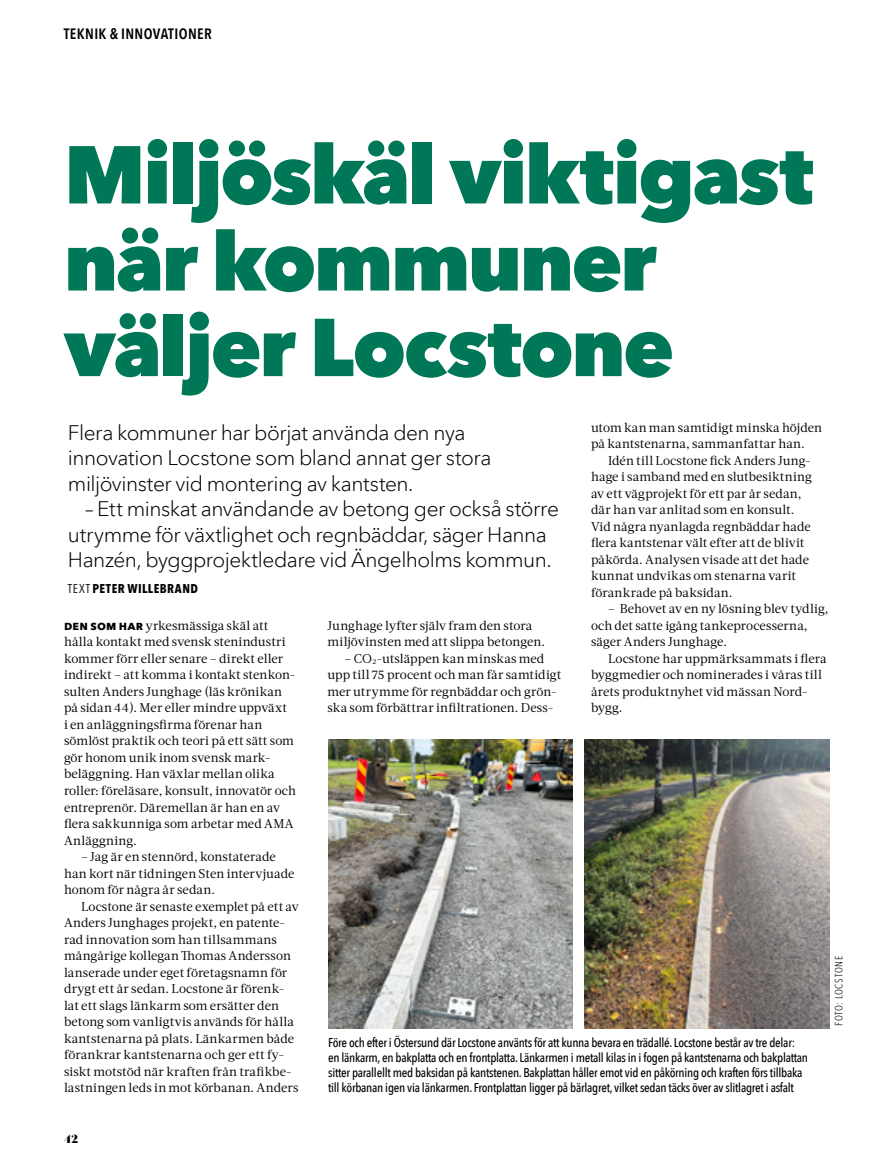
<style>
.page{position:relative;width:893px;height:1170px;background:#fff}
.page>*{position:absolute;margin:0;border:0;box-sizing:border-box;transform-origin:0 0}
.t1{font:800 81px/86.2px "Avenir Next";letter-spacing:-.025em;color:#007757}
.t2{font:300 21px/25.5px "Avenir Next LT Pro";letter-spacing:-.025em;color:#000}
.t3{font:600 15px "Avenir Next Condensed";letter-spacing:.02em;color:#000}
.t4{font:12.75px/16.5px "Acta";letter-spacing:.005em;color:#000}
.t5{font:500 12.75px/15px "Avenir Next Condensed";letter-spacing:-.02em;color:#000}
.t6{font:700 12.75px "Avenir Next Condensed";letter-spacing:.035em;color:#000}
.t7{font:900 12.75px "Acta Display";color:#000}
.t8{font:300 condensed 10.5px "Avenir Next LT Pro";letter-spacing:.06em;color:#000}
.s1{font-weight:400}
.s2{font-family:"Avenir Next";font-weight:700}
</style>
<div class="page">
<img style="left:328px;top:739px;width:245px;height:288px">
<img style="left:584px;top:739px;width:245px;height:288px">
<p class="t3" style="left:64px;top:21px;width:149px">TEKNIK &amp; INNOVATIONER</p>
<h1 class="t1" style="left:64px;top:131px;width:751px">Miljöskäl viktigast när kommuner väljer Locstone</h1>
<p class="t4" style="left:591px;top:419px;width:233px">utom kan man samtidigt minska höjden på kantstenarna, sammanfattar han.</p>
<p class="t4" style="left:591px;top:452px;width:222px;text-indent:17px">Idén till Locstone fick Anders Jung&shy;hage i samband med en slutbesiktning av ett vägprojekt för ett par år sedan, där han var anlitad som en konsult.<br>Vid några nyanlagda regnbäddar hade flera kantstenar vält efter att de blivit påkörda. Analysen visade att det hade kunnat undvikas om stenarna varit förankrade på baksidan.</p>
<p class="t4" style="left:591px;top:600px;width:239px;text-indent:17px">– Behovet av en ny lösning blev tydlig, och det satte igång tankeprocesserna, säger Anders Junghage.</p>
<p class="t4" style="left:591px;top:650px;width:237px;text-indent:17px">Locstone har uppmärksammats i flera byggmedier och nominerades i våras till årets produktnyhet vid mässan Nord&shy;bygg.</p>
<h2 class="t2" style="left:68px;top:419px;width:425px">Flera kommuner har börjat använda den nya innovation Locstone som bland annat ger stora miljövinster vid montering av kantsten.</h2>
<h2 class="t2" style="left:68px;top:496px;width:492px;text-indent:17px">– Ett minskat användande av betong ger också större utrymme för växtlighet och regnbäddar, säger Hanna<br>Hanzén, byggprojektledare vid Ängelholms kommun.</h2>
<p class="t6" style="left:68px;top:580px;width:131px"><span class="s1">TEXT</span> PETER WILLEBRAND</p>
<p class="t4" style="left:64px;top:617px;width:233px"><span class="s2">den som har</span> yrkesmässiga skäl att hålla kontakt med svensk stenindustri kommer förr eller senare – direkt eller indirekt – att komma i kontakt stenkon&shy;sulten Anders Junghage (läs krönikan på sidan 44 ). Mer eller mindre uppväxt<br>i en anläggningsfirma förenar han sömlöst praktik och teori på ett sätt som gör honom unik inom svensk mark&shy;beläggning. Han växlar mellan olika roller: föreläsare, konsult, innovatör och entreprenör. Däremellan är han en av flera sakkunniga som arbetar med AMA Anläggning.</p>
<p class="t4" style="left:64px;top:848px;width:232px;text-indent:17px">– Jag är en stennörd, konstaterade han kort när tidningen Sten intervjuade honom för några år sedan.</p>
<p class="t4" style="left:64px;top:897px;width:236px;text-indent:17px">Locstone är senaste exemplet på ett av Anders Junghages projekt, en patente&shy;rad innovation som han tillsammans mångårige kollegan Thomas Andersson lanserade under eget företagsnamn för drygt ett år sedan. Locstone är förenk&shy;lat ett slags länkarm som ersätter den betong som vanligtvis används för hålla kantstenarna på plats. Länkarmen både förankrar kantstenarna och ger ett fy&shy;siskt motstöd när kraften från trafikbe&shy;lastningen leds in mot körbanan. Anders</p>
<p class="t4" style="left:328px;top:617px;width:219px">Junghage lyfter själv fram den stora miljövinsten med att slippa betongen.</p>
<p class="t4" style="left:328px;top:650px;width:235px;text-indent:17px">– CO<sub>2</sub>-utsläppen kan minskas med upp till 75 procent och man får samtidigt mer utrymme för regnbäddar och grön&shy;ska som förbättrar infiltrationen. Dess-</p>
<p class="t8" style="left:833px;top:1026px;width:72px;rotate:-90deg">FOTO: LOCSTONE</p>
<p class="t5" style="left:328px;top:1034px;width:481px">Före och efter i Östersund där Locstone använts för att kunna bevara en trädallé. Locstone består av tre delar: en länkarm, en bakplatta och en frontplatta. Länkarmen i metall kilas in i fogen på kantstenarna och bakplattan sitter parallellt med baksidan på kantstenen. Bakplattan håller emot vid en påkörning och kraften förs tillbaka till körbanan igen via länkarmen. Frontplattan ligger på bärlagret, vilket sedan täcks över av slitlagret i asfalt</p>
<p class="t7" style="left:64px;top:1130px;width:16px">42</p>
</div>
